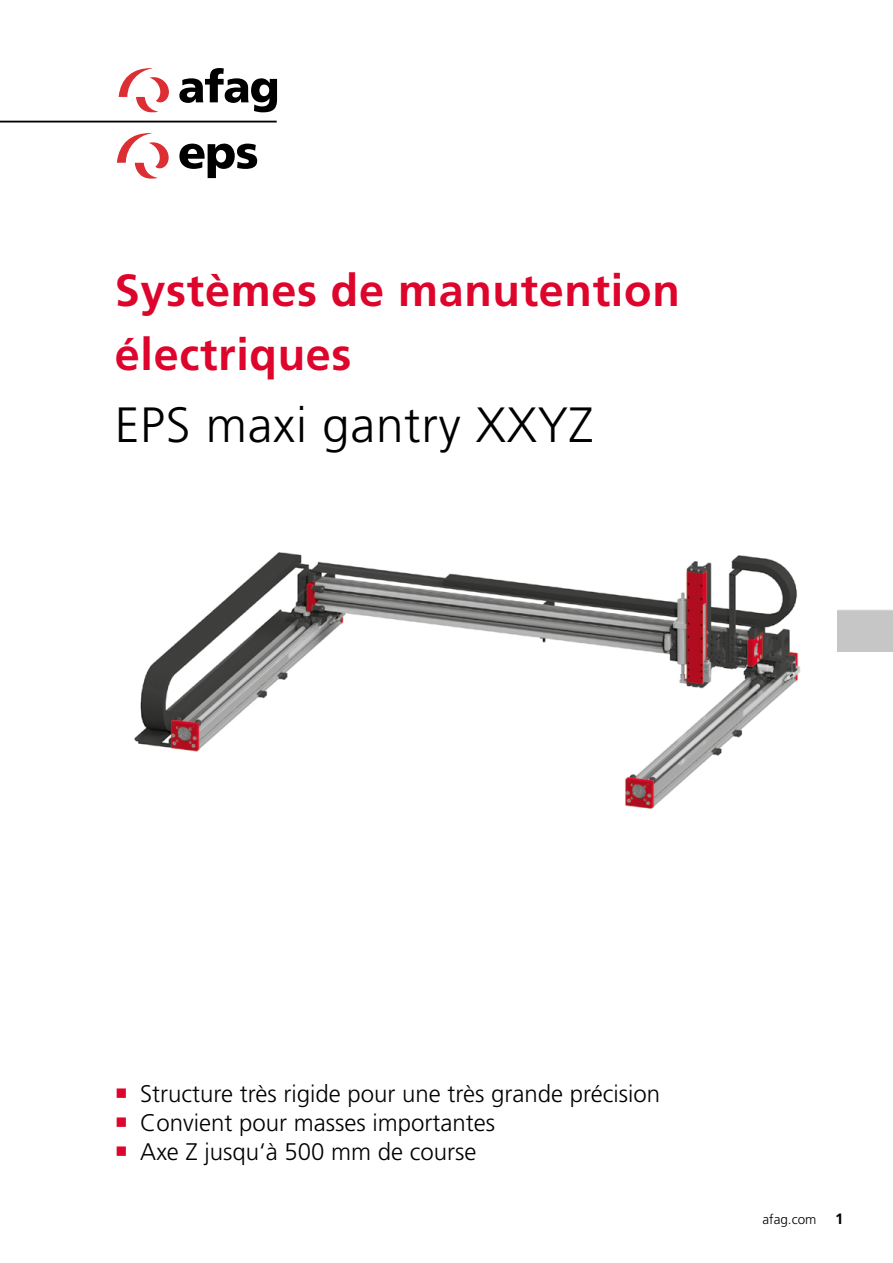
<style>
.page{position:relative;width:893px;height:1263px;background:#fff}
.page>*{position:absolute;margin:0;border:0;box-sizing:border-box;transform-origin:0 0}
.Produkttitel{font:300 49.5px "Frutiger LT Pro";letter-spacing:.015em;color:#000}
.Haupttitel_rot{font:700 45px "Frutiger LT Pro";letter-spacing:.015em;color:#dd052b}
.t1{font:300 24px "Frutiger LT Pro";color:#000}
.Pagina{font:300 13.5px "Frutiger LT Pro";color:#000}
.s1{font-weight:700;font-size:15px}
</style>
<div class="page">
<div style="left:837px;top:610px;width:56px;height:42px;background:#c6c6c6"></div>
<svg style="left:117px;top:133px;width:52px;height:46px"></svg>
<svg style="left:179px;top:144px;width:78px;height:34px"></svg>
<hr style="left:0;top:121px;width:277px;height:1px;background:#000">
<svg style="left:119px;top:68px;width:50px;height:44px"></svg>
<svg style="left:179px;top:68px;width:98px;height:44px"></svg>
<img style="left:134px;top:552px;width:666px;height:257px">
<p class="Haupttitel_rot" style="left:115px;top:263px;width:566px">Systèmes de manutention</p>
<p class="Haupttitel_rot" style="left:115px;top:327px;width:238px">électriques</p>
<p class="Produkttitel" style="left:115px;top:396px;width:480px">EPS maxi gantry XXYZ</p>
<p class="t1" style="left:140px;top:1080px;width:521px">Structure très rigide pour une très grande précision</p>
<p class="t1" style="left:140px;top:1109px;width:356px">Convient pour masses importantes</p>
<p class="t1" style="left:140px;top:1138px;width:338px">Axe Z jusqu‘à 500 mm de course</p>
<p class="Pagina" style="left:762px;top:1211px;width:83px">afag.com <span class="s1">1</span></p>
</div>
